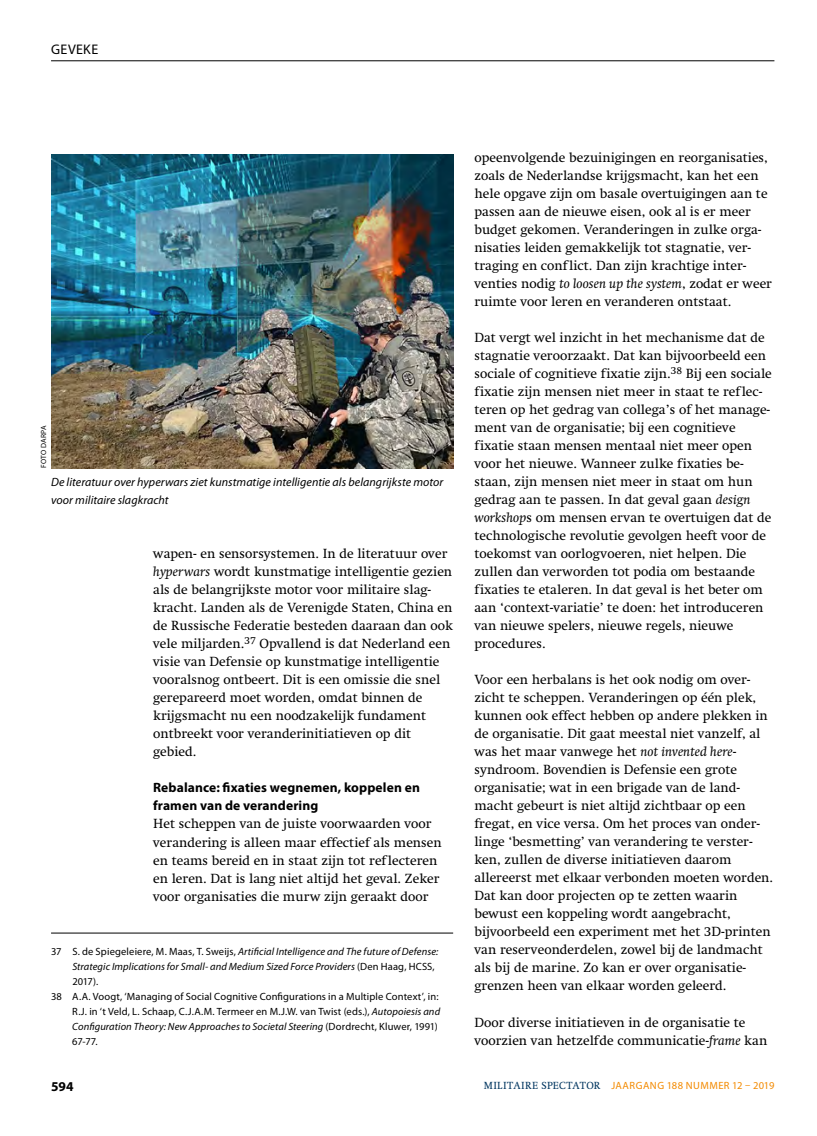
<style>
.page{position:relative;width:817px;height:1136px;background:#fff}
.page>*{position:absolute;margin:0;border:0;box-sizing:border-box;transform-origin:0 0}
.t1{font:13.95px "Myriad Pro";color:#000}
.t2{font:13.5px/18px "Swift LT Std";color:#000}
.t3{font:700 13.5px/18px "Myriad Pro";letter-spacing:.01em;color:#000}
.t4{font:italic 12px/18px "Myriad Pro";letter-spacing:.005em;color:#000}
.t5{font:italic 10.5px "Myriad Pro";letter-spacing:.01em;color:#000}
.t6{font:10.5px "Myriad Pro";letter-spacing:.01em;color:#000}
.t7{font:10.5px "Myriad Pro";letter-spacing:.045em;color:#f38a00}
.t8{font:7.5px "Myriad Pro";letter-spacing:.025em;color:#000}
.s1{font-style:italic}
.s2{font-style:normal}
.s3{font-family:"Swift LT Std";color:#00355f}
</style>
<div class="page">
<hr style="left:51px;top:60px;width:723px;height:1px;background:#000">
<hr style="left:51px;top:932px;width:402px;height:1px;background:#000">
<img style="left:51px;top:154px;width:402px;height:314px">
<p class="t1" style="left:51px;top:41px;width:12px">Geveke</p>
<p class="t8" style="left:39px;top:468px;width:44px;rotate:-90deg">FOTO DARPA</p>
<p class="t4" style="left:51px;top:473px;width:394px">De literatuur over hyperwars ziet kunstmatige intelligentie als belangrijkste motor voor militaire slagkracht</p>
<p class="t2" style="left:153px;top:545px;width:301px">wapen- en sensorsystemen. In de literatuur over <span class="s1">hyperwars</span> wordt kunstmatige intelligentie gezien als de belangrijkste motor voor militaire slag&shy;kracht. Landen als de Verenigde Staten, China en de Russische Federatie besteden daaraan dan ook vele miljarden.<sup>37</sup> Opvallend is dat Nederland een visie van Defensie op kunstmatige intelligentie vooralsnog ontbeert. Dit is een omissie die snel gerepareerd moet worden, omdat binnen de krijgsmacht nu een noodzakelijk fundament ontbreekt voor veranderinitiatieven op dit gebied.</p>
<p class="t3" style="left:153px;top:778px;width:268px">Rebalance: fixaties wegnemen, koppelen en framen van de verandering</p>
<p class="t2" style="left:153px;top:815px;width:290px">Het scheppen van de juiste voorwaarden voor verandering is alleen maar effectief als mensen en teams bereid en in staat zijn tot reflecteren en leren. Dat is lang niet altijd het geval. Zeker voor organisaties die murw zijn geraakt door</p>
<p class="t5" style="left:51px;top:944px;width:389px"><span class="s2">37 S. de Spiegeleiere, M. Maas, T. Sweijs,</span> Artificial Intelligence and The future of Defense:</p>
<p class="t5" style="left:72px;top:959px;width:364px">Strategic Implications for Small- and Medium Sized Force Providers <span class="s2">(Den Haag, HCSS,</span></p>
<p class="t6" style="left:72px;top:974px;width:27px">2017).</p>
<p class="t6" style="left:51px;top:989px;width:389px">38 A.A. Voogt, ‘Managing of Social Cognitive Configurations in a Multiple Context’, in:</p>
<p class="t6" style="left:72px;top:1004px;width:369px">R.J. in ‘t Veld, L. Schaap, C.J.A.M. Termeer en M.J.W. van Twist (eds.), <span class="s1">Autopoiesis and</span></p>
<p class="t5" style="left:72px;top:1019px;width:367px">Configuration Theory: New Approaches to Societal Steering <span class="s2">(Dordrecht, Kluwer, 1991)</span></p>
<p class="t6" style="left:72px;top:1034px;width:27px">67-77.</p>
<p class="t2" style="left:474px;top:149px;width:299px">opeenvolgende bezuinigingen en reorganisaties, zoals de Nederlandse krijgsmacht, kan het een hele opgave zijn om basale overtuigingen aan te passen aan de nieuwe eisen, ook al is er meer budget gekomen. Veranderingen in zulke orga&shy;nisaties leiden gemakkelijk tot stagnatie, ver&shy;traging en conflict. Dan zijn krachtige inter&shy;venties nodig <span class="s1">to loosen up the system</span>, zodat er weer ruimte voor leren en veranderen ontstaat.</p>
<p class="t2" style="left:474px;top:329px;width:299px">Dat vergt wel inzicht in het mechanisme dat de stagnatie veroorzaakt. Dat kan bijvoorbeeld een sociale of cognitieve fixatie zijn.<sup>38</sup> Bij een sociale fixatie zijn mensen niet meer in staat te reflec&shy;teren op het gedrag van collega’s of het manage&shy;ment van de organisatie; bij een cognitieve fixatie staan mensen mentaal niet meer open voor het nieuwe. Wanneer zulke fixaties be&shy;staan, zijn mensen niet meer in staat om hun gedrag aan te passen. In dat geval gaan <span class="s1">design workshop</span>s om mensen ervan te overtuigen dat de technologische revolutie gevolgen heeft voor de toekomst van oorlogvoeren, niet helpen. Die zullen dan verworden tot podia om bestaande fixaties te etaleren. In dat geval is het beter om aan ‘context-variatie’ te doen: het introduceren van nieuwe spelers, nieuwe regels, nieuwe procedures.</p>
<p class="t2" style="left:474px;top:671px;width:300px">Voor een herbalans is het ook nodig om over&shy;zicht te scheppen. Veranderingen op één plek, kunnen ook effect hebben op andere plekken in de organisatie. Dit gaat meestal niet vanzelf, al was het maar vanwege het <span class="s1">not invented here&shy;</span>syndroom. Bovendien is Defensie een grote organisatie; wat in een brigade van de land&shy;macht gebeurt is niet altijd zichtbaar op een fregat, en vice versa. Om het proces van onder&shy;linge ‘besmetting’ van verandering te verster&shy;ken, zullen de diverse initiatieven daarom allereerst met elkaar verbonden moeten worden.<br>Dat kan door projecten op te zetten waarin bewust een koppeling wordt aangebracht, bijvoorbeeld een experiment met het 3D-printen van reserveonderdelen, zowel bij de landmacht als bij de marine. Zo kan er over organisatie&shy;grenzen heen van elkaar worden geleerd.</p>
<p class="t2" style="left:474px;top:1013px;width:294px">Door diverse initiatieven in de organisatie te voorzien van hetzelfde communicatie-<span class="s1">frame</span> kan</p>
<p class="t3" style="left:51px;top:1076px;width:24px">594</p>
<p class="t7" style="left:483px;top:1078px;width:292px"><span class="s3">MILITAIRE SPECTATOR</span> JAARGANG 188 NUMMER 12 – 2019</p>
</div>
